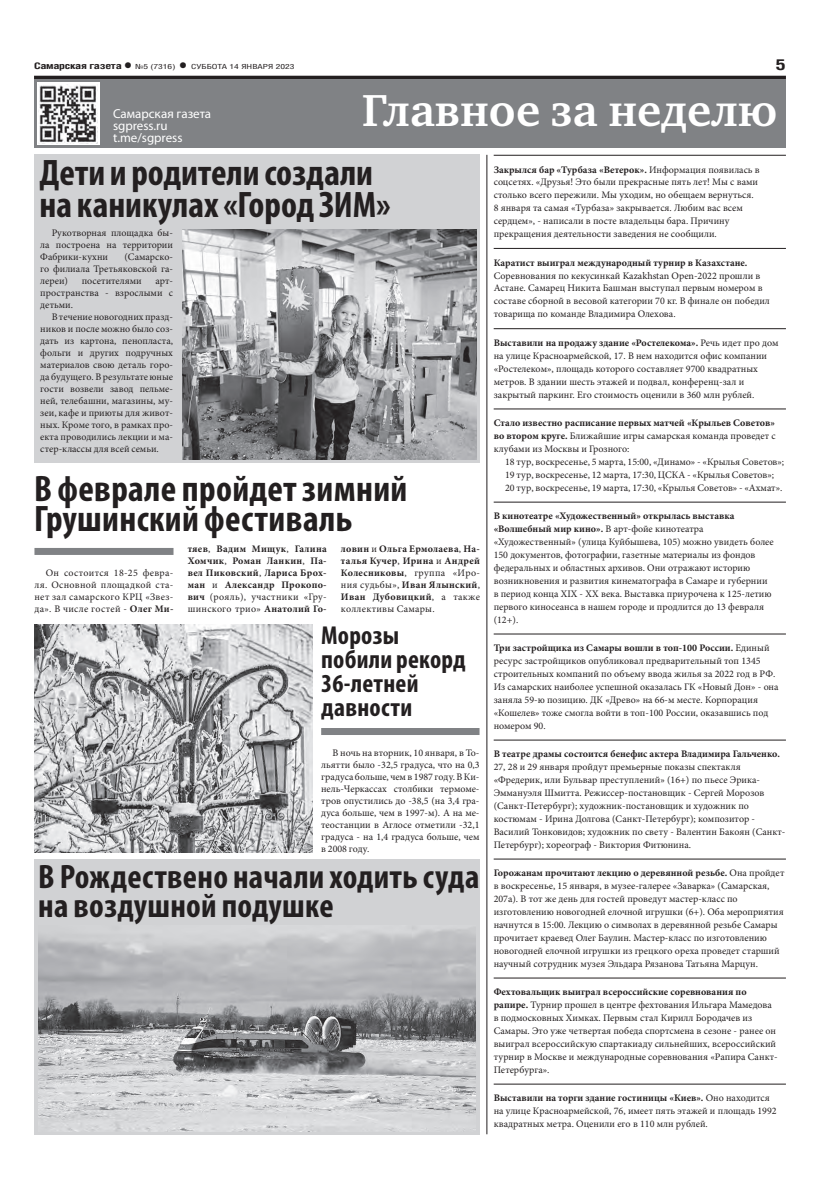
<style>
.page{position:relative;width:820px;height:1191px;background:#fff}
.page>*{position:absolute;margin:0;border:0;box-sizing:border-box;transform-origin:0 0}
.ЗАГОЛОВОК{font:700 46px "Charter C";color:#fff}
.допблок_подзаголовок{font:700 condensed 37px/32px "Myriad Pro";letter-spacing:.005em;color:#231f20}
.допблок_подзаголовок-2{font:700 condensed 34px/29px "Myriad Pro";letter-spacing:.01em;color:#231f20}
.допблок_подзаголовок-3{font:700 condensed 26px/24px "Myriad Pro";letter-spacing:.01em;color:#231f20}
.t1{font:700 15px "Helios Cond";color:#231f20;scale:1.4 1}
.КОЛОНТИТУЛ{font:13px "Myriad Pro";color:#fff}
._5-СБ_2_колонки{font:10px/12.9px "Minion Pro";color:#231f20}
.ОСНОВНОЙ{font:10px/12px "Minion Pro";color:#231f20;text-align:justify}
.ОСНОВНОЙ-2{font:700 10px/12px "Minion Pro";letter-spacing:.03em;color:#231f20;text-align:justify}
._5-СБ_2_колонки-2{font:700 10px/12.9px "Minion Pro";color:#231f20;text-align:justify}
.t2{font:700 9px "Helios Cond";letter-spacing:-.02em;color:#231f20;scale:1.4 1}
.t3{font:7px "Helios Cond";color:#231f20;scale:1.4 1}
.s1{font-size:16px}
.s2{font-weight:700;font-size:16px}
.s3{font-weight:700}
.s4{font-weight:400}
</style>
<div class="page">
<svg style="left:34px;top:76px;width:751px;height:4px;background:#3a3739"></svg>
<div style="left:34px;top:80px;width:751px;height:68px;background:#808285"></div>
<div style="left:37px;top:82px;width:62px;height:63px;background:#fff"></div>
<div style="left:34px;top:155px;width:445px;height:308px;background:#d1d2d4"></div>
<div style="left:321px;top:728px;width:158px;height:7px;background:#808285"></div>
<div style="left:34px;top:548px;width:139px;height:7px;background:#808285"></div>
<div style="left:34px;top:859px;width:445px;height:275px;background:#d1d2d4"></div>
<img style="left:39px;top:85px;width:58px;height:58px">
<hr style="left:486px;top:155px;width:1px;height:979px;background:#231f20">
<hr style="left:493px;top:155px;width:292px;height:1px;background:#231f20">
<hr style="left:493px;top:248px;width:292px;height:1px;background:#231f20">
<hr style="left:493px;top:328px;width:292px;height:1px;background:#231f20">
<hr style="left:493px;top:409px;width:292px;height:1px;background:#231f20">
<hr style="left:493px;top:502px;width:292px;height:1px;background:#231f20">
<hr style="left:493px;top:634px;width:292px;height:1px;background:#231f20">
<hr style="left:493px;top:740px;width:292px;height:1px;background:#231f20">
<hr style="left:493px;top:858px;width:292px;height:1px;background:#231f20">
<hr style="left:493px;top:977px;width:292px;height:1px;background:#231f20">
<hr style="left:493px;top:1083px;width:292px;height:1px;background:#231f20">
<img style="left:182px;top:229px;width:294px;height:230px">
<img style="left:34px;top:625px;width:279px;height:228px">
<img style="left:39px;top:930px;width:437px;height:201px">
<p class="t2" style="left:34px;top:61px;width:72px">Самарская газета <span class="s1">•</span></p>
<p class="t3" style="left:135px;top:63px;width:30px">№5 (7316)</p>
<p class="t3" style="left:179px;top:63px;width:84px"><span class="s2">•</span> СУББОТА 14 ЯНВАРЯ 2023</p>
<p class="t1" style="left:775px;top:55px;width:9px">5</p>
<p class="ЗАГОЛОВОК" style="left:362px;top:86px;width:416px">Главное за неделю</p>
<p class="_5-СБ_2_колонки" style="left:493px;top:163px;width:267px"><span class="s3">Закрылся бар «Турбаза «Ветерок».</span> Информация появилась в соцсетях. «Друзья! Это были прекрасные пять лет! Мы с вами столько всего пережили. Мы уходим, но обещаем вернуться.<br>8 января та самая «Турбаза» закрывается. Любим вас всем сердцем», - написали в посте владельцы бара. Причину прекращения деятельности заведения не сообщили.</p>
<p class="_5-СБ_2_колонки" style="left:493px;top:256px;width:277px"><span class="s3">Каратист выиграл международный турнир в Казахстане.<br></span>Соревнования по кекусинкай Kazakhstan Open-2022 прошли в Астане. Самарец Никита Башман выступал первым номером в составе сборной в весовой категории 70 кг. В финале он победил товарища по команде Владимира Олехова.</p>
<p class="_5-СБ_2_колонки" style="left:493px;top:336px;width:286px"><span class="s3">Выставили на продажу здание «Ростелекома».</span> Речь идет про дом на улице Красноармейской, 17. В нем находится офис компании «Ростелеком», площадь которого составляет 9700 квадратных метров. В здании шесть этажей и подвал, конференц-зал и закрытый паркинг. Его стоимость оценили в 360 млн рублей.</p>
<p class="_5-СБ_2_колонки-2" style="left:493px;top:416px;width:283px">Стало известно расписание первых матчей «Крыльев Советов» во втором круге. <span class="s4">Ближайшие игры самарская команда проведет с клубами из Москвы и Грозного:</span></p>
<p class="ОСНОВНОЙ" style="left:505px;top:456px;width:280px">18 тур, воскресенье, 5 марта, 15:00, «Динамо» - «Крылья Советов»;</p>
<p class="ОСНОВНОЙ" style="left:505px;top:469px;width:270px">19 тур, воскресенье, 12 марта, 17:30, ЦСКА - «Крылья Советов»;</p>
<p class="ОСНОВНОЙ" style="left:505px;top:481px;width:279px">20 тур, воскресенье, 19 марта, 17:30, «Крылья Советов» - «Ахмат».</p>
<p class="_5-СБ_2_колонки" style="left:493px;top:510px;width:281px"><span class="s3">В кинотеатре «Художественный» открылась выставка «Волшебный мир кино».</span> В арт-фойе кинотеатра «Художественный» (улица Куйбышева, 105) можно увидеть более 150 документов, фотографии, газетные материалы из фондов федеральных и областных архивов. Они отражают историю возникновения и развития кинематографа в Самаре и губернии в период конца XIX - XX века. Выставка приурочена к 125-летию первого киносеанса в нашем городе и продлится до 13 февраля (12+).</p>
<p class="_5-СБ_2_колонки" style="left:493px;top:641px;width:286px"><span class="s3">Три застройщика из Самары вошли в топ-100 России.</span> Единый ресурс застройщиков опубликовал предварительный топ 1345 строительных компаний по объему ввода жилья за 2022 год в РФ.<br>Из самарских наиболее успешной оказалась ГК «Новый Дон» - она заняла 59-ю позицию. ДК «Древо» на 66-м месте. Корпорация «Кошелев» тоже смогла войти в топ-100 России, оказавшись под номером 90.</p>
<p class="_5-СБ_2_колонки" style="left:493px;top:747px;width:293px"><span class="s3">В театре драмы состоится бенефис актера Владимира Гальченко.<br></span>27, 28 и 29 января пройдут премьерные показы спектакля «Фредерик, или Бульвар преступлений» (16+) по пьесе Эрика-Эммануэля Шмитта. Режиссер-постановщик - Сергей Морозов (Санкт-Петербург); художник-постановщик и художник по костюмам - Ирина Долгова (Санкт-Петербург); композитор - Василий Тонковидов; художник по свету - Валентин Бакоян (Санкт-Петербург); хореограф - Виктория Фитюнина.</p>
<p class="_5-СБ_2_колонки" style="left:493px;top:866px;width:292px"><span class="s3">Горожанам прочитают лекцию о деревянной резьбе.</span> Она пройдет в воскресенье, 15 января, в музее-галерее «Заварка» (Самарская, 207а). В тот же день для гостей проведут мастер-класс по изготовлению новогодней елочной игрушки (6+). Оба мероприятия начнутся в 15:00. Лекцию о символах в деревянной резьбе Самары прочитает краевед Олег Баулин. Мастер-класс по изготовлению новогодней елочной игрушки из грецкого ореха проведет старший научный сотрудник музея Эльдара Рязанова Татьяна Марцун.</p>
<p class="_5-СБ_2_колонки" style="left:493px;top:985px;width:285px"><span class="s3">Фехтовальщик выиграл всероссийские соревнования по рапире.</span> Турнир прошел в центре фехтования Ильгара Мамедова в подмосковных Химках. Первым стал Кирилл Бородачев из Самары. Это уже четвертая победа спортсмена в сезоне - ранее он выиграл всероссийскую спартакиаду сильнейших, всероссийский турнир в Москве и международные соревнования «Рапира Санкт-Петербурга».</p>
<p class="_5-СБ_2_колонки" style="left:493px;top:1091px;width:284px"><span class="s3">Выставили на торги здание гостиницы «Киев».</span> Оно находится на улице Красноармейской, 76, имеет пять этажей и площадь 1992 квадратных метра. Оценили его в 110 млн рублей.</p>
<p class="КОЛОНТИТУЛ" style="left:113px;top:105px;width:100px">Самарская газета</p>
<p class="КОЛОНТИТУЛ" style="left:113px;top:117px;width:56px">sgpress.ru</p>
<p class="КОЛОНТИТУЛ" style="left:113px;top:129px;width:71px">t.me/sgpress</p>
<p class="допблок_подзаголовок" style="left:40px;top:156px;width:352px">Дети и родители создали на каникулах «Город ЗИМ»</p>
<p class="ОСНОВНОЙ" style="left:40px;top:227px;width:134px;text-indent:11px">Рукотворная площадка бы&shy;ла построена на территории Фабрики-кухни</p>
<p class="ОСНОВНОЙ" style="left:40px;top:251px;width:134px;text-indent:84px">(Самарско&shy;го филиала Третьяковской га&shy;лереи)</p>
<p class="ОСНОВНОЙ" style="left:40px;top:275px;width:134px;text-indent:115px">арт&shy;пространства - взрослыми с детьми.</p>
<p class="ОСНОВНОЙ" style="left:40px;top:311px;width:134px;text-indent:11px">В течение новогодних празд&shy;ников и после можно было соз&shy;дать из картона, пенопласта, фольги и других подручных материалов свою деталь горо&shy;да будущего. В результате юные гости возвели завод пельме&shy;ней, телебашни, магазины, му&shy;зеи, кафе и приюты для живот&shy;ных. Кроме того, в рамках про&shy;екта проводились лекции и ма&shy;стер-классы для всей семьи.</p>
<p class="ОСНОВНОЙ" style="left:82px;top:275px;width:61px">посетителями</p>
<p class="допблок_подзаголовок" style="left:34px;top:473px;width:374px;line-height:30px">В феврале пройдет зимний<br>Грушинский фестиваль</p>
<p class="ОСНОВНОЙ-2" style="left:188px;top:543px;width:140px">тяев<span class="s4">,</span> Вадим Мищук<span class="s4">,</span> Галина Хомчик<span class="s4">,</span> Роман Ланкин<span class="s4">,</span> Па&shy;вел Пиковский<span class="s4">,</span> Лариса Брох&shy;ман <span class="s4">и</span> Александр Прокопо&shy;вич <span class="s4">(рояль), участники «Гру&shy;шинского трио»</span> Анатолий Го-</p>
<p class="ОСНОВНОЙ-2" style="left:341px;top:543px;width:140px">ловин <span class="s4">и</span> Ольга Ермолаева<span class="s4">,</span> На&shy;талья Кучер<span class="s4">,</span> Ирина <span class="s4">и</span> Андрей Колесниковы<span class="s4">, группа «Иро&shy;ния судьбы»,</span> Иван Ялынский<span class="s4">, </span>Иван Дубовицкий<span class="s4">, а также коллективы Самары.</span></p>
<p class="ОСНОВНОЙ" style="left:34px;top:567px;width:140px;text-indent:11px">Он состоится 18-25 февра&shy;ля. Основной площадкой ста&shy;нет зал самарского КРЦ «Звез&shy;да». В числе гостей - <span class="s3">Олег Ми-</span></p>
<p class="допблок_подзаголовок-3" style="left:321px;top:623px;width:146px">Морозы побили рекорд<br>36-летней давности</p>
<p class="ОСНОВНОЙ" style="left:321px;top:747px;width:160px;text-indent:11px">В ночь на вторник, 10 января, в То&shy;льятти было -32,5 градуса, что на 0,3 градуса больше, чем в 1987 году. В Ки&shy;нель-Черкассах столбики термоме&shy;тров опустились до -38,5 (на 3,4 гра&shy;дуса больше, чем в 1997-м). А на ме&shy;теостанции в Аглосе отметили -32,1 градуса - на 1,4 градуса больше, чем в 2008 году.</p>
<p class="допблок_подзаголовок-2" style="left:38px;top:861px;width:442px">В Рождествено начали ходить суда на воздушной подушке</p>
</div>
